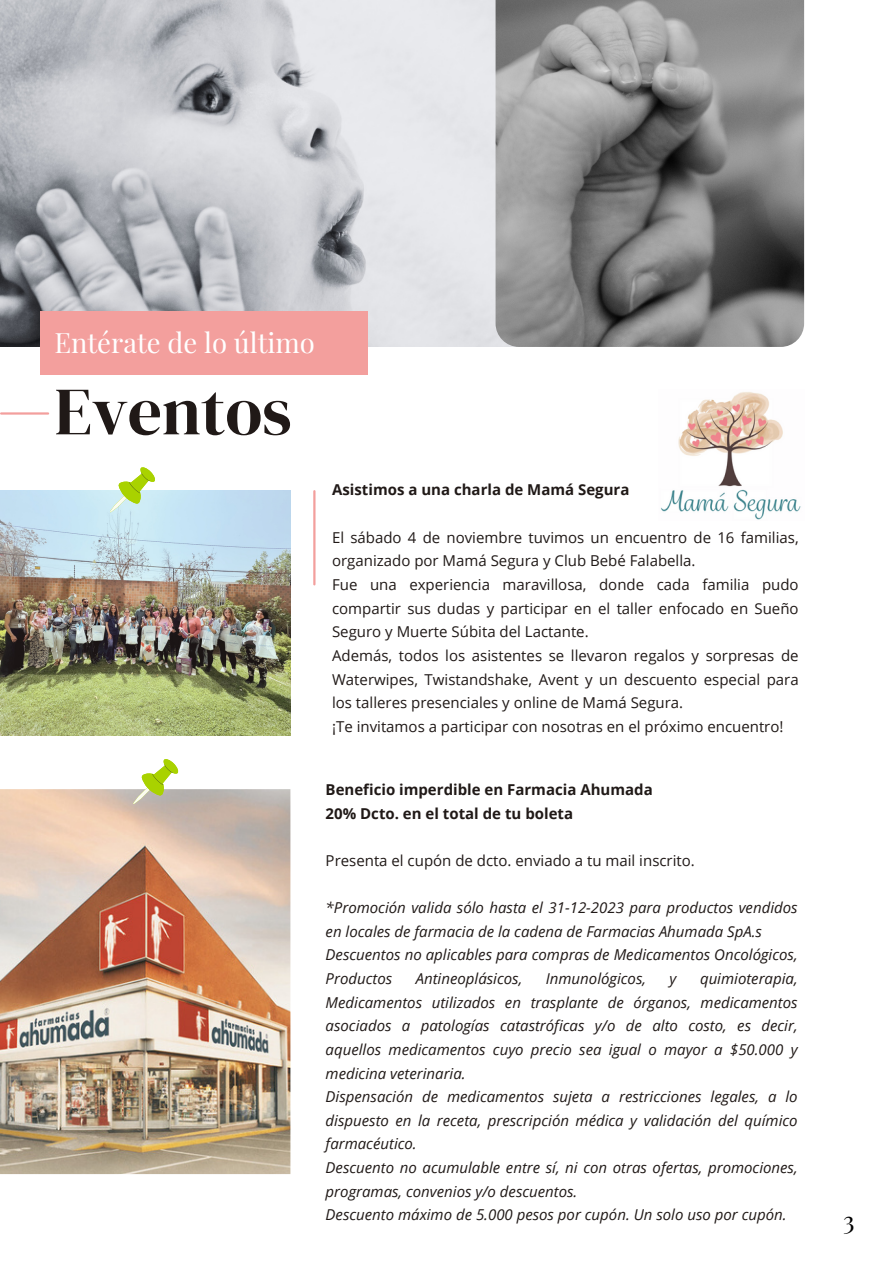
<style>
.page{position:relative;width:893px;height:1264px;background:#fff}
.page>*{position:absolute;margin:0;border:0;box-sizing:border-box;transform-origin:0 0}
.t1{font:67.5px "DM Serif Display";color:#201917}
.t2{font:27.45px "Playfair Display";color:#fff}
.t3{font:25.5px "Playfair Display";color:#000}
.t4{font:italic 15px/23.7px "Open Sans";color:#201917}
.t5{font:15px/23.7px "Open Sans";color:#201917;text-align:justify}
.t6{font:700 15px "Open Sans";color:#201917}
</style>
<div class="page">
<img style="left:0;top:490px;width:290px;height:245px">
<svg style="left:110px;top:467px;width:46px;height:45px"></svg>
<img style="left:0;top:789px;width:290px;height:385px">
<svg style="left:133px;top:759px;width:46px;height:45px"></svg>
<hr style="left:1px;top:412px;width:47px;height:2px;background:#f39f9d">
<hr style="left:313px;top:491px;width:2px;height:93px;background:#f39f9d">
<img style="left:661px;top:392px;width:140px;height:128px">
<img style="left:0;top:0;width:495px;height:346px">
<div style="left:40px;top:312px;width:328px;height:63px;background:#f39f9d"></div>
<img style="left:495px;top:0;width:309px;height:347px">
<p class="t2" style="left:54px;top:323px;width:262px">Entérate de lo último</p>
<p class="t1" style="left:54px;top:364px;width:239px">Eventos</p>
<p class="t6" style="left:332px;top:479px;width:299px">Asistimos a una charla de Mamá Segura</p>
<p class="t5" style="left:332px;top:525px;width:468px">El sábado 4 de noviembre tuvimos un encuentro de 16 familias, organizado por Mamá Segura y Club Bebé Falabella.</p>
<p class="t5" style="left:332px;top:572px;width:468px">Fue una experiencia maravillosa, donde cada familia pudo compartir sus dudas y participar en el taller enfocado en Sueño Seguro y Muerte Súbita del Lactante.</p>
<p class="t5" style="left:332px;top:643px;width:468px">Además, todos los asistentes se llevaron regalos y sorpresas de Waterwipes, Twistandshake, Avent y un descuento especial para los talleres presenciales y online de Mamá Segura.</p>
<p class="t5" style="left:332px;top:714px;width:453px">¡Te invitamos a participar con nosotras en el próximo encuentro!</p>
<p class="t6" style="left:325px;top:779px;width:328px">Beneficio imperdible en Farmacia Ahumada</p>
<p class="t6" style="left:325px;top:802px;width:249px">20% Dcto. en el total de tu boleta</p>
<p class="t5" style="left:325px;top:848px;width:371px">Presenta el cupón de dcto. enviado a tu mail inscrito.</p>
<p class="t4" style="left:325px;top:895px;width:473px">*Promoción valida sólo hasta el 31-12-2023 para productos vendidos en locales de farmacia de la cadena de Farmacias Ahumada SpA.s</p>
<p class="t4" style="left:325px;top:942px;width:473px">Descuentos no aplicables para compras de Medicamentos Oncológicos,<br>Productos</p>
<p class="t4" style="left:416px;top:966px;width:108px">Antineoplásicos,</p>
<p class="t4" style="left:545px;top:966px;width:102px">Inmunológicos,</p>
<p class="t4" style="left:669px;top:966px;width:8px">y</p>
<p class="t4" style="left:325px;top:966px;width:473px;text-align:justify;text-indent:374px">quimioterapia, Medicamentos utilizados en trasplante de órganos, medicamentos asociados a patologías catastróficas y/o de alto costo, es decir, aquellos medicamentos cuyo precio sea igual o mayor a $50.000 y medicina veterinaria.</p>
<p class="t4" style="left:325px;top:1084px;width:473px;text-align:justify">Dispensación de medicamentos sujeta a restricciones legales, a lo dispuesto en la receta, prescripción médica y validación del químico farmacéutico.</p>
<p class="t4" style="left:325px;top:1155px;width:473px">Descuento no acumulable entre sí, ni con otras ofertas, promociones, programas, convenios y/o descuentos.</p>
<p class="t4" style="left:325px;top:1202px;width:462px">Descuento máximo de 5.000 pesos por cupón. Un solo uso por cupón.</p>
<p class="t3" style="left:843px;top:1202px;width:13px">3</p>
</div>
